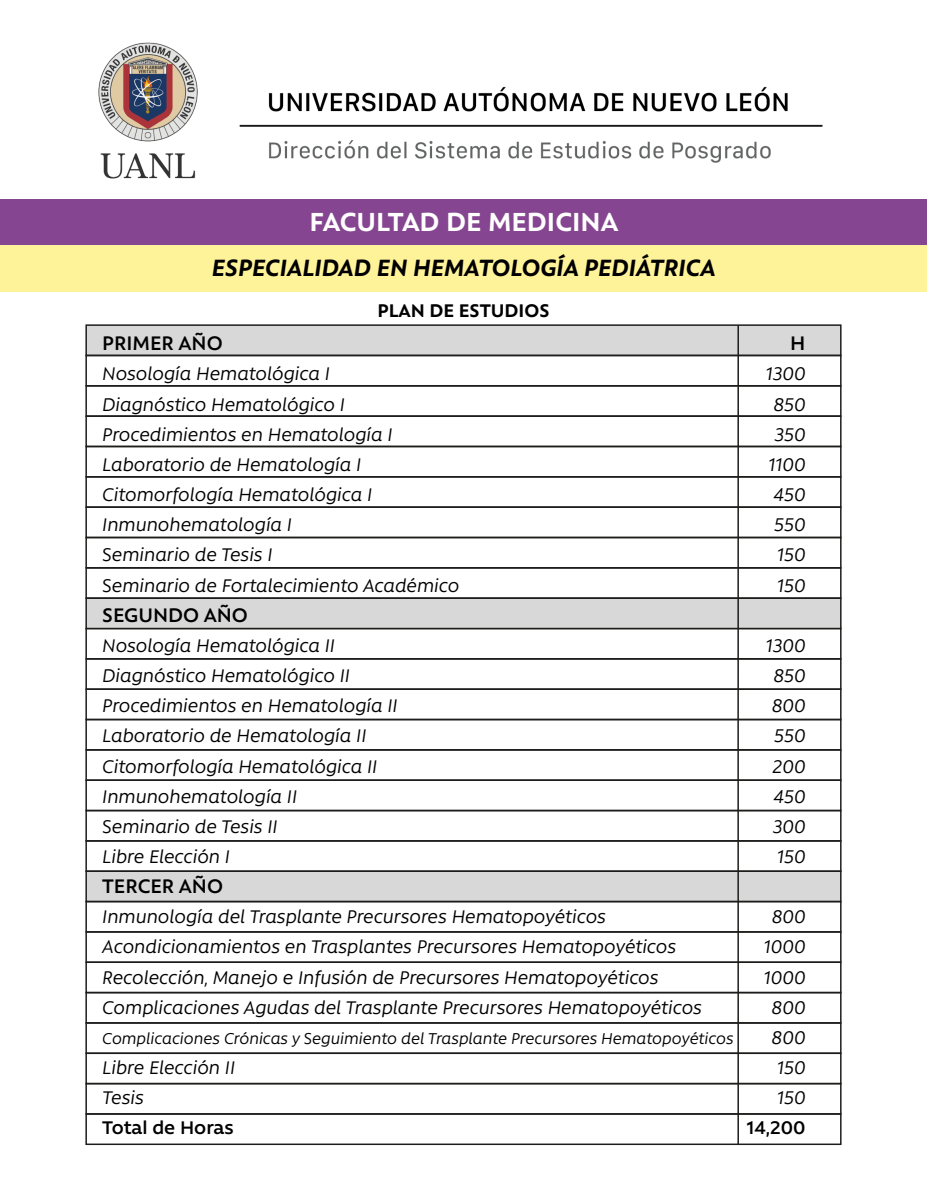
<style>
.page{position:relative;width:927px;height:1197px;background:#fff}
.page>*{position:absolute;margin:0;border:0;box-sizing:border-box;transform-origin:0 0}
.t1{font:700 30px "Rawson Pro";color:#fff}
.t2{font:italic 700 27px "Rawson Pro";color:#000}
.t3{font:600 22.5px "Rawson Pro";color:#000}
.t4{font:italic 21px "Rawson Pro";color:#000}
.t5{font:600 21px "Rawson Pro";color:#000}
.t6{font:700 21px "Rawson Pro";color:#000}
.t7{font:italic 18px "Rawson Pro";color:#000}
</style>
<div class="page">
<div style="left:85px;top:870px;width:756px;height:32px;background:#d8d8d8"></div>
<div style="left:85px;top:749px;width:756px;height:32px;border:2px solid #1d1d1b"></div>
<div style="left:85px;top:840px;width:756px;height:32px;border:2px solid #1d1d1b"></div>
<div style="left:85px;top:476px;width:756px;height:32px;border:2px solid #1d1d1b"></div>
<div style="left:85px;top:597px;width:756px;height:32px;background:#d8d8d8;border:2px solid #1d1d1b"></div>
<div style="left:85px;top:658px;width:756px;height:32px;border:2px solid #1d1d1b"></div>
<div style="left:85px;top:688px;width:756px;height:32px;border:2px solid #1d1d1b"></div>
<div style="left:85px;top:446px;width:756px;height:31px;border:2px solid #1d1d1b"></div>
<div style="left:85px;top:567px;width:756px;height:32px;border:2px solid #1d1d1b"></div>
<div style="left:85px;top:506px;width:756px;height:32px;border:2px solid #1d1d1b"></div>
<div style="left:85px;top:324px;width:756px;height:32px;background:#d8d8d8;border:2px solid #1d1d1b"></div>
<img style="left:98px;top:42px;width:725px;height:137px">
<div style="left:85px;top:355px;width:756px;height:31px;border:2px solid #1d1d1b"></div>
<div style="left:85px;top:385px;width:756px;height:32px;border:2px solid #1d1d1b"></div>
<div style="left:85px;top:415px;width:756px;height:32px;border:2px solid #1d1d1b"></div>
<div style="left:85px;top:537px;width:756px;height:31px;border:2px solid #1d1d1b"></div>
<div style="left:85px;top:718px;width:756px;height:32px;border:2px solid #1d1d1b"></div>
<div style="left:85px;top:809px;width:756px;height:32px;border:2px solid #1d1d1b"></div>
<div style="left:85px;top:931px;width:756px;height:32px;border:2px solid #1d1d1b"></div>
<div style="left:85px;top:779px;width:756px;height:32px;border:2px solid #1d1d1b"></div>
<div style="left:85px;top:900px;width:756px;height:32px;border:2px solid #1d1d1b"></div>
<div style="left:85px;top:1022px;width:756px;height:32px;border:2px solid #1d1d1b"></div>
<div style="left:85px;top:991px;width:756px;height:32px;border:2px solid #1d1d1b"></div>
<div style="left:85px;top:1052px;width:756px;height:32px;border:2px solid #1d1d1b"></div>
<div style="left:85px;top:1082px;width:756px;height:32px;border:2px solid #1d1d1b"></div>
<div style="left:85px;top:1113px;width:756px;height:32px;border:2px solid #1d1d1b"></div>
<svg style="left:736px;top:324px;width:3px;height:821px"></svg>
<div style="left:0;top:199px;width:927px;height:46px;background:#854590"></div>
<div style="left:0;top:245px;width:927px;height:47px;background:#fff399"></div>
<h1 class="t1" style="left:309px;top:204px;width:310px">FACULTAD DE MEDICINA</h1>
<p class="t2" style="left:212px;top:252px;width:505px">ESPECIALIDAD EN HEMATOLOGÍA PEDIÁTRICA</p>
<p class="t6" style="left:377px;top:298px;width:173px">PLAN DE ESTUDIOS</p>
<p class="t3" style="left:102px;top:330px;width:122px">PRIMER AÑO</p>
<p class="t3" style="left:790px;top:330px;width:17px">H</p>
<p class="t4" style="left:102px;top:362px;width:229px">Nosología Hematológica I</p>
<p class="t4" style="left:765px;top:362px;width:41px">1300</p>
<p class="t4" style="left:102px;top:393px;width:244px">Diagnóstico Hematológico I</p>
<p class="t4" style="left:773px;top:393px;width:34px">850</p>
<p class="t4" style="left:102px;top:423px;width:292px">Procedimientos en Hematología I</p>
<p class="t4" style="left:774px;top:423px;width:33px">350</p>
<p class="t4" style="left:102px;top:453px;width:260px">Laboratorio de Hematología I</p>
<p class="t4" style="left:768px;top:453px;width:38px">1100</p>
<p class="t4" style="left:102px;top:483px;width:271px">Citomorfología Hematológica I</p>
<p class="t4" style="left:773px;top:483px;width:34px">450</p>
<p class="t4" style="left:102px;top:513px;width:191px">Inmunohematología I</p>
<p class="t4" style="left:774px;top:513px;width:33px">550</p>
<p class="t4" style="left:102px;top:543px;width:172px">Seminario de Tesis I</p>
<p class="t4" style="left:777px;top:543px;width:30px">150</p>
<p class="t4" style="left:102px;top:574px;width:358px">Seminario de Fortalecimiento Académico</p>
<p class="t4" style="left:777px;top:574px;width:30px">150</p>
<p class="t3" style="left:102px;top:602px;width:147px">SEGUNDO AÑO</p>
<p class="t4" style="left:102px;top:634px;width:234px">Nosología Hematológica II</p>
<p class="t4" style="left:765px;top:634px;width:41px">1300</p>
<p class="t4" style="left:102px;top:664px;width:249px">Diagnóstico Hematológico II</p>
<p class="t4" style="left:773px;top:664px;width:34px">850</p>
<p class="t4" style="left:102px;top:694px;width:297px">Procedimientos en Hematología II</p>
<p class="t4" style="left:771px;top:694px;width:35px">800</p>
<p class="t4" style="left:102px;top:724px;width:266px">Laboratorio de Hematología II</p>
<p class="t4" style="left:774px;top:724px;width:33px">550</p>
<p class="t4" style="left:102px;top:754px;width:276px">Citomorfología Hematológica II</p>
<p class="t4" style="left:772px;top:754px;width:34px">200</p>
<p class="t4" style="left:102px;top:785px;width:196px">Inmunohematología II</p>
<p class="t4" style="left:773px;top:785px;width:34px">450</p>
<p class="t4" style="left:102px;top:815px;width:177px">Seminario de Tesis II</p>
<p class="t4" style="left:772px;top:815px;width:34px">300</p>
<p class="t4" style="left:102px;top:845px;width:129px">Libre Elección I</p>
<p class="t4" style="left:777px;top:845px;width:30px">150</p>
<p class="t3" style="left:102px;top:873px;width:122px">TERCER AÑO</p>
<p class="t4" style="left:102px;top:905px;width:505px">Inmunología del Trasplante Precursores Hematopoyéticos</p>
<p class="t4" style="left:771px;top:905px;width:35px">800</p>
<p class="t4" style="left:102px;top:935px;width:575px">Acondicionamientos en Trasplantes Precursores Hematopoyéticos</p>
<p class="t4" style="left:764px;top:935px;width:43px">1000</p>
<p class="t4" style="left:102px;top:965px;width:558px">Recolección, Manejo e Infusión de Precursores Hematopoyéticos</p>
<p class="t4" style="left:764px;top:965px;width:43px">1000</p>
<p class="t4" style="left:102px;top:996px;width:601px">Complicaciones Agudas del Trasplante Precursores Hematopoyéticos</p>
<p class="t4" style="left:771px;top:996px;width:35px">800</p>
<p class="t7" style="left:102px;top:1028px;width:633px">Complicaciones Crónicas y Seguimiento del Trasplante Precursores Hematopoyéticos</p>
<p class="t4" style="left:771px;top:1026px;width:35px">800</p>
<p class="t4" style="left:102px;top:1056px;width:134px">Libre Elección II</p>
<p class="t4" style="left:777px;top:1056px;width:30px">150</p>
<p class="t4" style="left:102px;top:1086px;width:43px">Tesis</p>
<p class="t4" style="left:777px;top:1086px;width:30px">150</p>
<p class="t5" style="left:102px;top:1116px;width:133px">Total de Horas</p>
<p class="t5" style="left:746px;top:1116px;width:60px">14,200</p>
</div>
